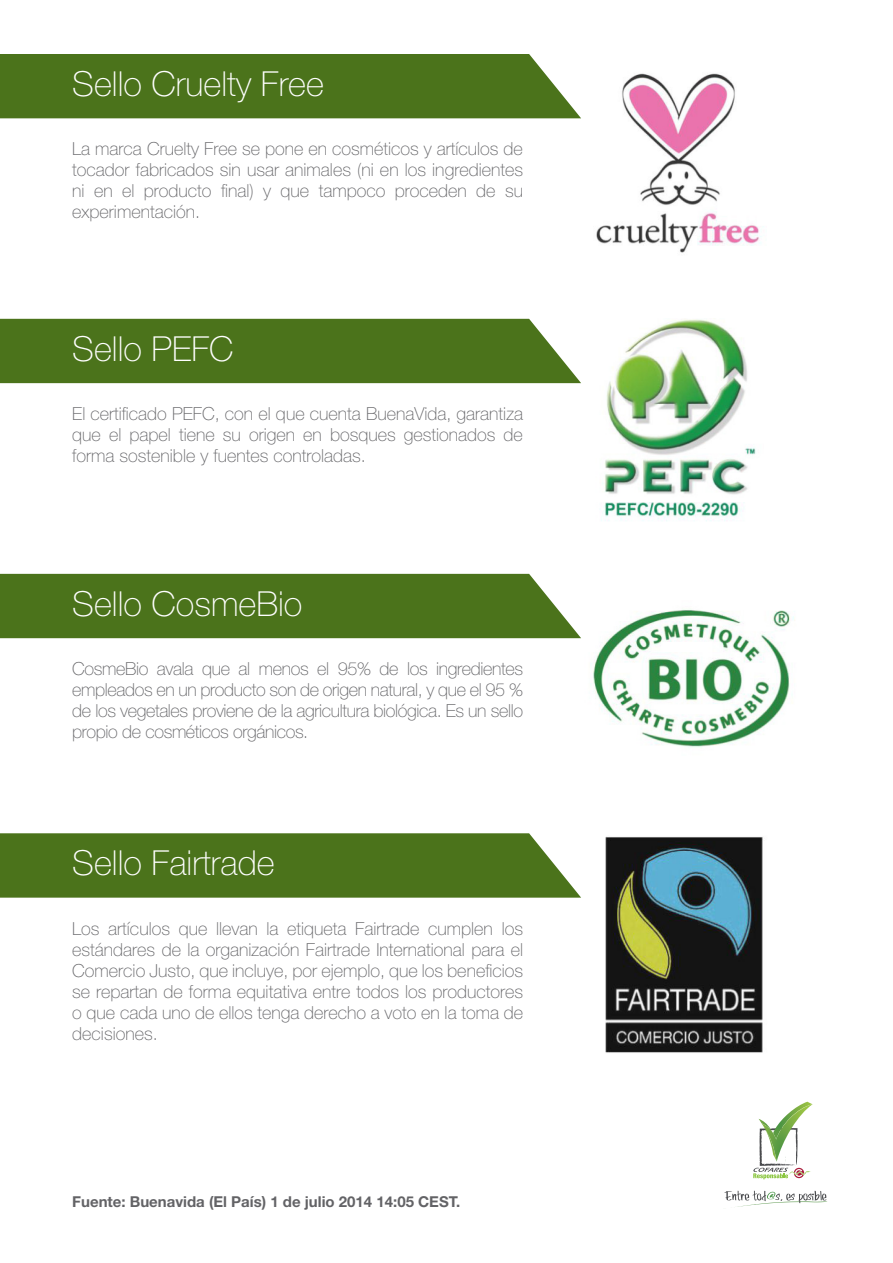
<style>
.page{position:relative;width:893px;height:1263px;background:#fff}
.page>*{position:absolute;margin:0;border:0;box-sizing:border-box;transform-origin:0 0}
.t1{font:100 34.5px "Helvetica Neue LT Std";color:#fff}
.t2{font:100 18px/21px "Helvetica Neue LT Std";color:#636366;text-align:justify}
.t3{font:700 15px "Helvetica Neue LT Std";color:#636366}
</style>
<div class="page">
<svg style="left:753px;top:1102px;width:60px;height:77px"></svg>
<svg style="left:724px;top:1191px;width:103px;height:16px"></svg>
<img style="left:567px;top:609px;width:228px;height:139px">
<img style="left:540px;top:319px;width:216px;height:202px">
<img style="left:500px;top:73px;width:264px;height:180px">
<div style="left:0;top:54px;width:581px;height:64px;background:#4b731b"></div>
<div style="left:0;top:319px;width:581px;height:64px;background:#4b731b"></div>
<div style="left:0;top:574px;width:581px;height:64px;background:#4b731b"></div>
<svg style="left:0;top:833px;width:581px;height:65px;background:#547a27"></svg>
<img style="left:605px;top:836px;width:158px;height:217px">
<p class="t1" style="left:72px;top:64px;width:253px">Sello Cruelty Free</p>
<p class="t2" style="left:72px;top:138px;width:452px">La marca Cruelty Free se pone en cosméticos y artículos de tocador fabricados sin usar animales (ni en los ingredientes ni en el producto final) y que tampoco proceden de su experimentación.</p>
<p class="t1" style="left:72px;top:329px;width:163px">Sello PEFC</p>
<p class="t2" style="left:72px;top:403px;width:452px">El certificado PEFC, con el que cuenta BuenaVida, garantiza que el papel tiene su origen en bosques gestionados de forma sostenible y fuentes controladas.</p>
<p class="t1" style="left:72px;top:584px;width:232px">Sello CosmeBio</p>
<p class="t2" style="left:72px;top:658px;width:452px">CosmeBio avala que al menos el 95% de los ingredientes empleados en un producto son de origen natural, y que el 95 % de los vegetales proviene de la agricultura biológica. Es un sello propio de cosméticos orgánicos.</p>
<p class="t1" style="left:72px;top:843px;width:204px">Sello Fairtrade</p>
<p class="t2" style="left:72px;top:918px;width:452px">Los artículos que llevan la etiqueta Fairtrade cumplen los estándares de la organización Fairtrade International para el Comercio Justo, que incluye, por ejemplo, que los beneficios se repartan de forma equitativa entre todos los productores o que cada uno de ellos tenga derecho a voto en la toma de decisiones.</p>
<p class="t3" style="left:72px;top:1192px;width:390px">Fuente: Buenavida (El País) 1 de julio 2014 14:05 CEST.</p>
</div>
